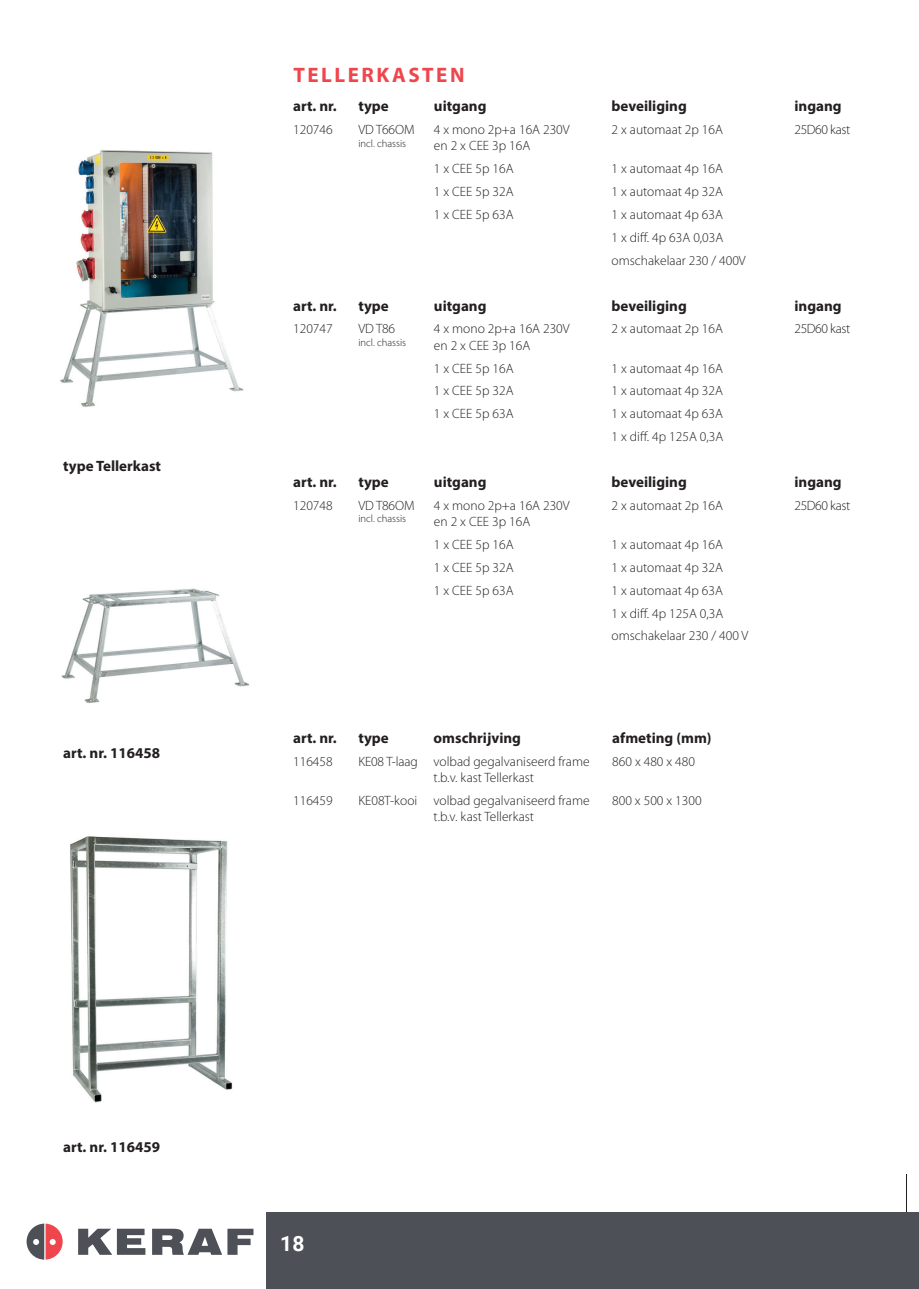
<style>
.page{position:relative;width:919px;height:1289px;background:#fff}
.page>*{position:absolute;margin:0;border:0;box-sizing:border-box;transform-origin:0 0}
.t1{font:700 21px "Myriad Pro";letter-spacing:.12em;color:#ef464d}
.t2{font:700 21px "Roboto";color:#fff}
.t3{font:700 15px "Myriad Pro";color:#231f20}
.t4{font:300 13.5px/16.2px "Myriad Pro";color:#231f20}
.t5{font:300 13.5px "Myriad Pro";letter-spacing:-.03em;color:#231f20}
.t6{font:300 10.5px "Myriad Pro";color:#231f20}
</style>
<div class="page">
<div style="left:266px;top:1212px;width:652px;height:76px;background:#4d5056"></div>
<svg style="left:78px;top:1228px;width:67px;height:26px"></svg>
<svg style="left:152px;top:1228px;width:101px;height:26px"></svg>
<svg style="left:27px;top:1223px;width:36px;height:36px"></svg>
<img style="left:60px;top:150px;width:184px;height:257px">
<img style="left:61px;top:588px;width:189px;height:116px">
<img style="left:70px;top:836px;width:163px;height:267px">
<p class="t3" style="left:63px;top:456px;width:99px">type Tellerkast</p>
<p class="t3" style="left:63px;top:743px;width:98px">art. nr. 116458</p>
<h1 class="t1" style="left:293px;top:61px;width:173px">TELLERKASTEN</h1>
<p class="t3" style="left:293px;top:96px;width:45px">art. nr.</p>
<p class="t3" style="left:358px;top:96px;width:32px">type</p>
<p class="t3" style="left:434px;top:96px;width:54px">uitgang</p>
<p class="t3" style="left:611px;top:96px;width:77px">beveiliging</p>
<p class="t3" style="left:794px;top:96px;width:49px">ingang</p>
<p class="t4" style="left:293px;top:122px;width:41px">120746</p>
<p class="t4" style="left:358px;top:122px;width:58px">VD T66OM</p>
<p class="t6" style="left:358px;top:138px;width:49px">incl. chassis</p>
<p class="t4" style="left:434px;top:122px;width:137px">4 x mono 2p+a 16A 230V en 2 x CEE 3p 16A</p>
<p class="t4" style="left:611px;top:122px;width:113px">2 x automaat 2p 16A</p>
<p class="t5" style="left:794px;top:122px;width:57px">25D60 kast</p>
<p class="t4" style="left:434px;top:161px;width:81px">1 x CEE 5p 16A</p>
<p class="t4" style="left:611px;top:161px;width:113px">1 x automaat 4p 16A</p>
<p class="t4" style="left:434px;top:184px;width:81px">1 x CEE 5p 32A</p>
<p class="t4" style="left:611px;top:184px;width:113px">1 x automaat 4p 32A</p>
<p class="t4" style="left:434px;top:207px;width:81px">1 x CEE 5p 63A</p>
<p class="t4" style="left:611px;top:203px;width:136px;line-height:23px">1 x automaat 4p 63A<br>1 x diff. 4p 63A 0,03A omschakelaar 230 / 400V</p>
<p class="t3" style="left:293px;top:296px;width:45px">art. nr.</p>
<p class="t3" style="left:358px;top:296px;width:32px">type</p>
<p class="t3" style="left:434px;top:296px;width:54px">uitgang</p>
<p class="t3" style="left:611px;top:296px;width:77px">beveiliging</p>
<p class="t3" style="left:794px;top:296px;width:49px">ingang</p>
<p class="t4" style="left:293px;top:321px;width:41px">120747</p>
<p class="t4" style="left:358px;top:321px;width:38px">VD T86</p>
<p class="t6" style="left:358px;top:337px;width:49px">incl. chassis</p>
<p class="t4" style="left:434px;top:321px;width:137px">4 x mono 2p+a 16A 230V en 2 x CEE 3p 16A</p>
<p class="t4" style="left:611px;top:321px;width:113px">2 x automaat 2p 16A</p>
<p class="t5" style="left:794px;top:321px;width:57px">25D60 kast</p>
<p class="t4" style="left:434px;top:360px;width:81px">1 x CEE 5p 16A</p>
<p class="t4" style="left:611px;top:360px;width:113px">1 x automaat 4p 16A</p>
<p class="t4" style="left:434px;top:383px;width:81px">1 x CEE 5p 32A</p>
<p class="t4" style="left:611px;top:383px;width:113px">1 x automaat 4p 32A</p>
<p class="t4" style="left:434px;top:406px;width:81px">1 x CEE 5p 63A</p>
<p class="t4" style="left:611px;top:402px;width:113px;line-height:23px">1 x automaat 4p 63A<br>1 x diff. 4p 125A 0,3A</p>
<p class="t3" style="left:293px;top:472px;width:45px">art. nr.</p>
<p class="t3" style="left:358px;top:472px;width:32px">type</p>
<p class="t3" style="left:434px;top:472px;width:54px">uitgang</p>
<p class="t3" style="left:611px;top:472px;width:77px">beveiliging</p>
<p class="t3" style="left:794px;top:472px;width:49px">ingang</p>
<p class="t4" style="left:293px;top:497px;width:41px">120748</p>
<p class="t4" style="left:358px;top:497px;width:58px">VD T86OM</p>
<p class="t6" style="left:358px;top:513px;width:49px">incl. chassis</p>
<p class="t4" style="left:434px;top:497px;width:137px">4 x mono 2p+a 16A 230V en 2 x CEE 3p 16A</p>
<p class="t4" style="left:611px;top:497px;width:113px">2 x automaat 2p 16A</p>
<p class="t5" style="left:794px;top:498px;width:57px">25D60 kast</p>
<p class="t4" style="left:434px;top:536px;width:81px">1 x CEE 5p 16A</p>
<p class="t4" style="left:611px;top:536px;width:113px">1 x automaat 4p 16A</p>
<p class="t4" style="left:434px;top:559px;width:81px">1 x CEE 5p 32A</p>
<p class="t4" style="left:611px;top:559px;width:113px">1 x automaat 4p 32A</p>
<p class="t4" style="left:434px;top:582px;width:81px">1 x CEE 5p 63A</p>
<p class="t4" style="left:611px;top:579px;width:138px;line-height:23px">1 x automaat 4p 63A<br>1 x diff. 4p 125A 0,3A omschakelaar 230 / 400 V</p>
<p class="t3" style="left:293px;top:728px;width:45px">art. nr.</p>
<p class="t3" style="left:358px;top:728px;width:32px">type</p>
<p class="t3" style="left:433px;top:728px;width:89px">omschrijving</p>
<p class="t3" style="left:612px;top:728px;width:101px">afmeting (mm)</p>
<p class="t4" style="left:293px;top:753px;width:41px">116458</p>
<p class="t4" style="left:433px;top:753px;width:157px;text-indent:-75px">KE08 T-laag volbad gegalvaniseerd frame t.b.v. kast Tellerkast</p>
<p class="t4" style="left:612px;top:753px;width:84px">860 x 480 x 480</p>
<p class="t4" style="left:293px;top:792px;width:41px">116459</p>
<p class="t4" style="left:433px;top:792px;width:157px;text-indent:-75px">KE08T-kooi volbad gegalvaniseerd frame t.b.v. kast Tellerkast</p>
<p class="t4" style="left:612px;top:792px;width:91px">800 x 500 x 1300</p>
<p class="t3" style="left:63px;top:1137px;width:98px">art. nr. 116459</p>
<h1 class="t2" style="left:280px;top:1229px;width:26px">18</h1>
</div>
